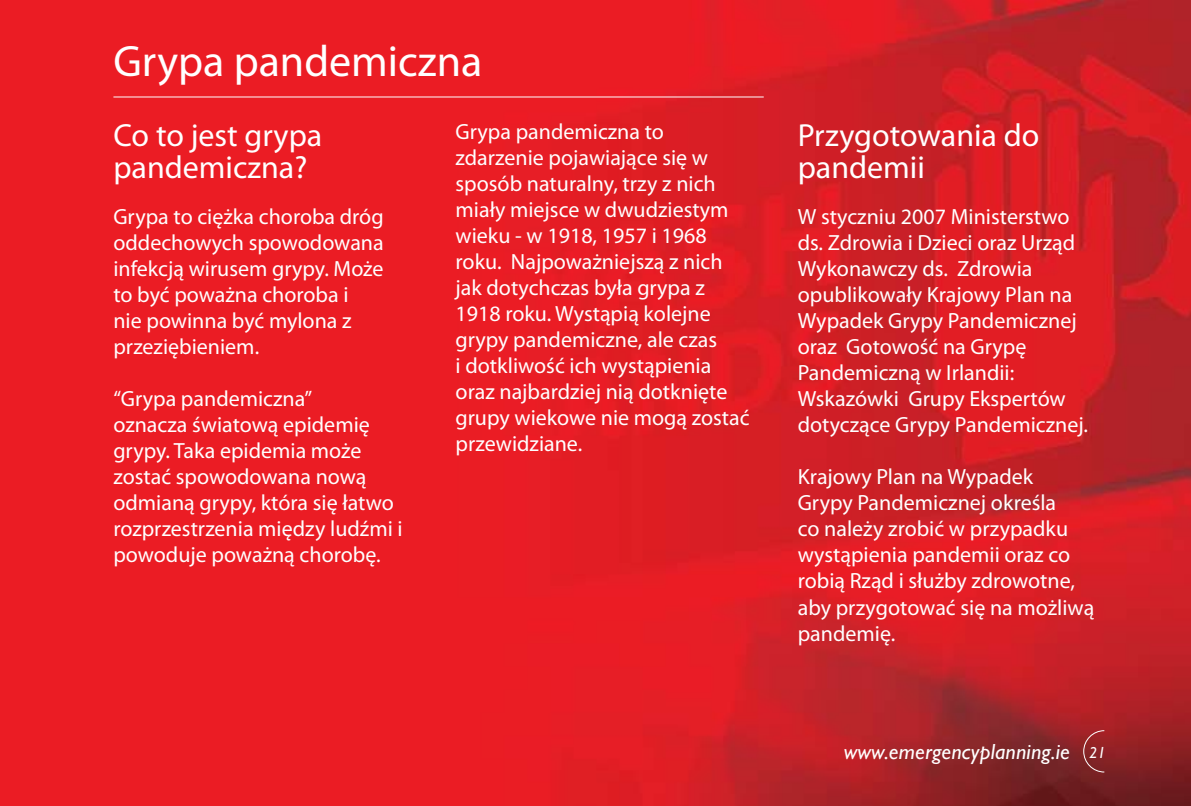
<style>
.page{position:relative;width:1191px;height:806px;background:#fff}
.page>*{position:absolute;margin:0;border:0;box-sizing:border-box;transform-origin:0 0}
.t1{font:44px "Myriad Pro";color:#fff}
.t2{font:32px/32px "Myriad Pro";color:#fff}
.t3{font:22px/26px "Myriad Pro";color:#fff}
.t4{font:italic 22px "Gill Sans";letter-spacing:.01em;color:#fff}
.s1{font-size:16px}
</style>
<div class="page">
<img style="left:0;top:0;width:1191px;height:805px">
<hr style="left:113px;top:97px;width:650px;height:1px;background:#fff">
<svg style="left:1082px;top:729px;width:23px;height:43px"></svg>
<h1 class="t1" style="left:113px;top:34px;width:370px">Grypa pandemiczna</h1>
<h2 class="t2" style="left:113px;top:119px;width:210px">Co to jest grypa pandemiczna?</h2>
<p class="t3" style="left:113px;top:203px;width:272px">Grypa to ciężka choroba dróg oddechowych spowodowana infekcją wirusem grypy. Może to być poważna choroba i<br>nie powinna być mylona z przeziębieniem.</p>
<p class="t3" style="left:113px;top:385px;width:291px">“Grypa pandemiczna”<br>oznacza światową epidemię grypy. Taka epidemia może zostać spowodowana nową odmianą grypy, która się łatwo rozprzestrzenia między ludźmi i powoduje poważną chorobę.</p>
<p class="t3" style="left:455px;top:118px;width:295px">Grypa pandemiczna to zdarzenie pojawiające się w sposób naturalny, trzy z nich miały miejsce w dwudziestym wieku - w 1918, 1957 i 1968 roku. Najpoważniejszą z nich jak dotychczas była grypa z<br>1918 roku. Wystąpią kolejne grypy pandemiczne, ale czas<br>i dotkliwość ich wystąpienia oraz najbardziej nią dotknięte grupy wiekowe nie mogą zostać przewidziane.</p>
<h2 class="t2" style="left:797px;top:119px;width:243px">Przygotowania do pandemii</h2>
<p class="t3" style="left:797px;top:203px;width:292px">W styczniu 2007 Ministerstwo ds. Zdrowia i Dzieci oraz Urząd<br>Wykonawczy ds. Zdrowia opublikowały Krajowy Plan na<br>Wypadek Grypy Pandemicznej oraz Gotowość na Grypę<br>Pandemiczną w Irlandii:<br>Wskazówki Grupy Ekspertów dotyczące Grypy Pandemicznej.</p>
<p class="t3" style="left:797px;top:463px;width:298px">Krajowy Plan na Wypadek<br>Grypy Pandemicznej określa<br>co należy zrobić w przypadku wystąpienia pandemii oraz co robią Rząd i służby zdrowotne, aby przygotować się na możliwą pandemię.</p>
<p class="t4" style="left:843px;top:738px;width:264px">www.emergencyplanning.ie <span class="s1">21</span></p>
</div>
